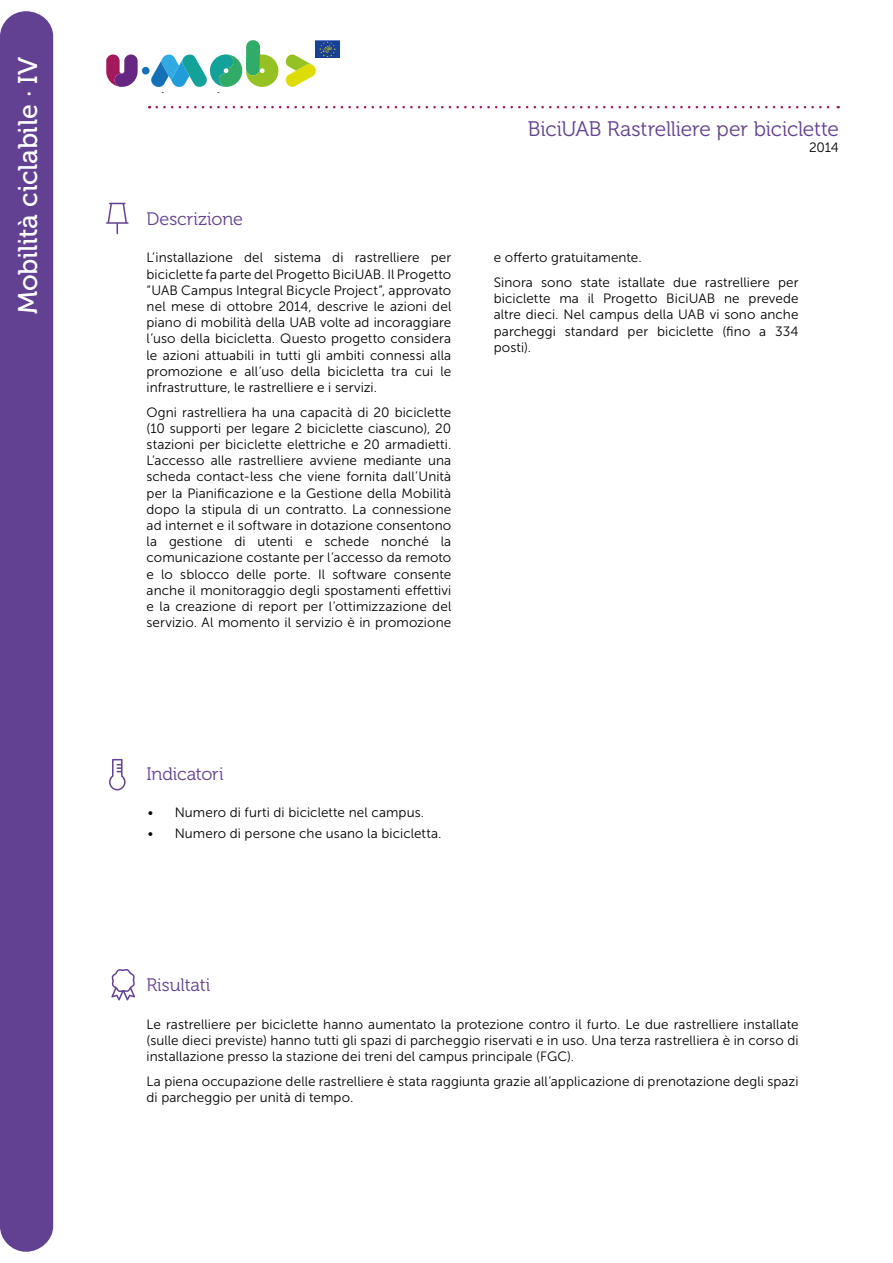
<style>
.page{position:relative;width:893px;height:1263px;background:#fff}
.page>*{position:absolute;margin:0;border:0;box-sizing:border-box;transform-origin:0 0}
.t1{font:27px "Museo 500";letter-spacing:-.01em;color:#fff}
.t2{font:21px "Museo 300";letter-spacing:-.01em;color:#624193}
.t3{font:18px "Museo 300";letter-spacing:-.005em;color:#624193}
.t4{font:13.5px/16.2px "Museo Sans 300";letter-spacing:.005em;color:#000;text-align:justify}
</style>
<div class="page">
<svg style="left:111px;top:969px;width:24px;height:31px"></svg>
<div style="left:0;top:11px;width:53px;height:1241px;background:#624193;border-radius:26px"></div>
<svg style="left:106px;top:54px;width:32px;height:33px"></svg>
<div style="left:142px;top:67px;width:8px;height:8px;background:#1571b7;border-radius:50%"></div>
<img style="left:316px;top:40px;width:24px;height:18px">
<svg style="left:151px;top:40px;width:165px;height:53px"></svg>
<svg style="left:157px;top:106px;width:682px;height:2px"></svg>
<svg style="left:109px;top:759px;width:17px;height:31px"></svg>
<svg style="left:106px;top:203px;width:23px;height:31px"></svg>
<h1 class="t1" style="left:13px;top:314px;width:259px;rotate:-90deg">Mobilità ciclabile · IV</h1>
<h3 class="t3" style="left:147px;top:209px;width:98px">Descrizione</h3>
<p class="t4" style="left:147px;top:250px;width:306px">L’installazione del sistema di rastrelliere per biciclette fa parte del Progetto BiciUAB. Il Progetto “UAB Campus Integral Bicycle Project”, approvato nel mese di ottobre 2014, descrive le azioni del piano di mobilità della UAB volte ad incoraggiare l’uso della bicicletta. Questo progetto considera le azioni attuabili in tutti gli ambiti connessi alla promozione e all’uso della bicicletta tra cui le infrastrutture, le rastrelliere e i servizi.</p>
<p class="t4" style="left:147px;top:404px;width:306px">Ogni rastrelliera ha una capacità di 20 biciclette (10 supporti per legare 2 biciclette ciascuno), 20 stazioni per biciclette elettriche e 20 armadietti.<br>L’accesso alle rastrelliere avviene mediante una scheda contact-less che viene fornita dall’Unità per la Pianificazione e la Gestione della Mobilità dopo la stipula di un contratto. La connessione ad internet e il software in dotazione consentono la gestione di utenti e schede nonché la comunicazione costante per l’accesso da remoto e lo sblocco delle porte. Il software consente anche il monitoraggio degli spostamenti effettivi e la creazione di report per l’ottimizzazione del servizio. Al momento il servizio è in promozione</p>
<h2 class="t2" style="left:528px;top:117px;width:313px">BiciUAB Rastrelliere per biciclette</h2>
<p class="t4" style="left:809px;top:139px;width:31px">2014</p>
<p class="t4" style="left:494px;top:245px;width:306px;line-height:24.8px">e offerto gratuitamente.<br>Sinora sono state istallate due rastrelliere per</p>
<p class="t4" style="left:494px;top:291px;width:306px">biciclette ma il Progetto BiciUAB ne prevede altre dieci. Nel campus della UAB vi sono anche parcheggi standard per biciclette (fino a 334 posti).</p>
<h3 class="t3" style="left:147px;top:764px;width:78px">Indicatori</h3>
<p class="t4" style="left:148px;top:805px;width:278px">• Numero di furti di biciclette nel campus.</p>
<p class="t4" style="left:148px;top:825px;width:295px">• Numero di persone che usano la bicicletta.</p>
<h3 class="t3" style="left:147px;top:975px;width:65px">Risultati</h3>
<p class="t4" style="left:147px;top:1016px;width:653px">Le rastrelliere per biciclette hanno aumentato la protezione contro il furto. Le due rastrelliere installate (sulle dieci previste) hanno tutti gli spazi di parcheggio riservati e in uso. Una terza rastrelliera è in corso di installazione presso la stazione dei treni del campus principale (FGC).</p>
<p class="t4" style="left:147px;top:1073px;width:653px">La piena occupazione delle rastrelliere è stata raggiunta grazie all’applicazione di prenotazione degli spazi di parcheggio per unità di tempo.</p>
</div>
